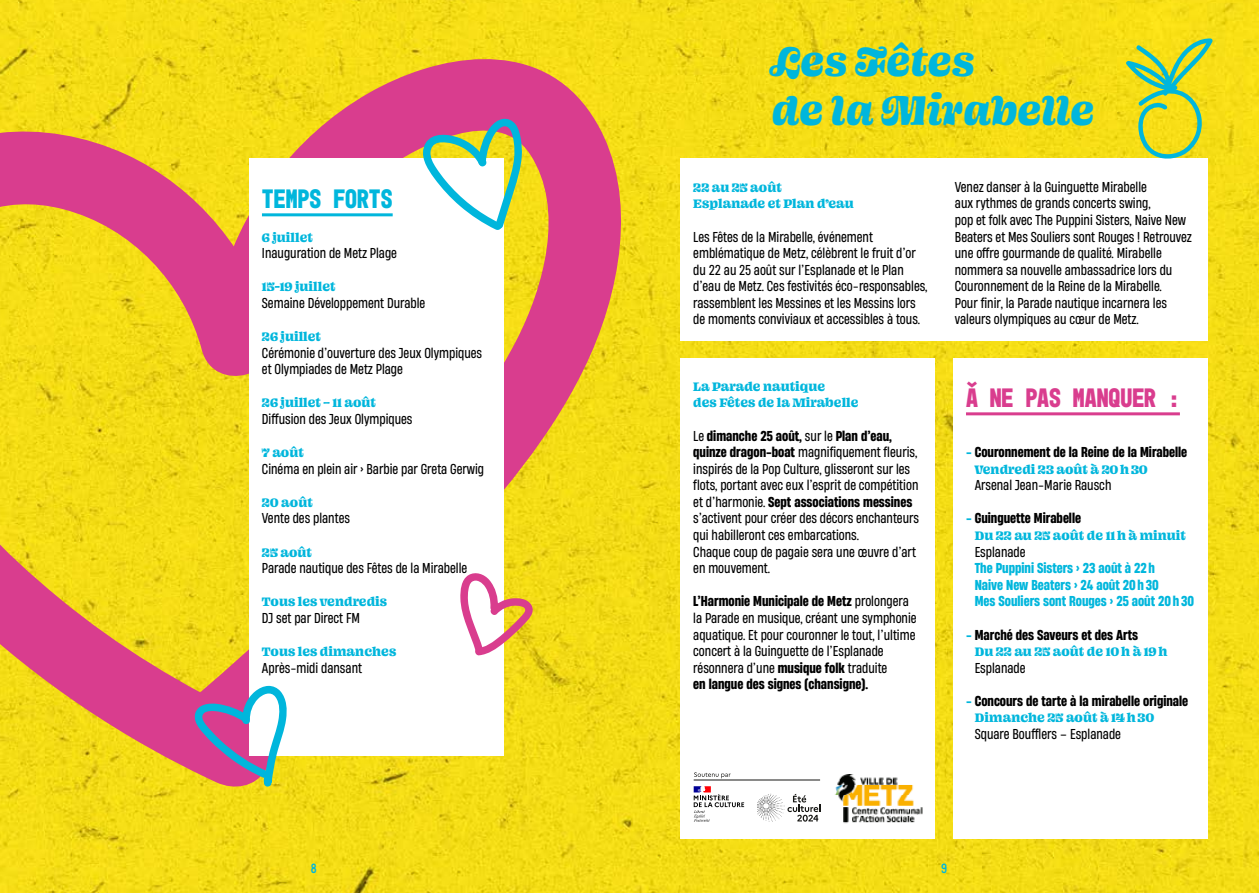
<style>
.page{position:relative;width:1259px;height:893px;background:#fff}
.page>*{position:absolute;margin:0;border:0;box-sizing:border-box;transform-origin:0 0}
.t1{font:italic 42px/49.8px "Ohno Blazeface 12 Point";color:#00b6dc}
.texte_courant{font:700 27px "Mono 45 Headline";color:#d93d8e}
.texte_courant-2{font:700 27px "Mono 45 Headline";color:#00b6dc}
.texte_courant-3{font:13.5px/16.6px "Heading Now 54";color:#000}
.texte_courant-4{font:700 13.5px/16.6px "Heading Now 56";color:#000}
.texte_courant-5{font:13.5px/16.6px "Ohno Blazeface 12 Point";color:#00b6dc}
.texte_courant-6{font:700 13.5px/16.6px "Heading Now 56";color:#00b6dc}
.t2{font:13.5px "Mono 45 Headline";color:#00b6dc}
.s1{font-family:"Heading Now 56";font-weight:700}
.s2{color:#00b6dc}
.s3{font-family:"Ohno Blazeface 12 Point";font-weight:400;color:#00b6dc}
.s4{font-family:"Heading Now 54";font-weight:400}
.s5{color:#000}
.s6{font-family:"Ohno Blazeface 12 Point";font-weight:400}
.s7{font-family:"Heading Now 54";font-weight:400;color:#000}
</style>
<div class="page">
<img style="left:0;top:0;width:1259px;height:893px">
<svg style="left:0;top:118px;width:285px;height:672px;background:#ecb333"></svg>
<svg style="left:169px;top:36px;width:470px;height:737px;background:#ebac38"></svg>
<div style="left:249px;top:159px;width:255px;height:597px;background:#fff"></div>
<hr style="left:262px;top:213px;width:131px;height:3px;background:#00b6dc">
<div style="left:680px;top:159px;width:528px;height:182px;background:#fff"></div>
<div style="left:953px;top:358px;width:255px;height:480px;background:#fff"></div>
<hr style="left:966px;top:412px;width:214px;height:3px;background:#d93d8e">
<div style="left:680px;top:358px;width:255px;height:480px;background:#fff"></div>
<svg style="left:418px;top:118px;width:104px;height:113px"></svg>
<svg style="left:194px;top:686px;width:93px;height:101px"></svg>
<svg style="left:460px;top:571px;width:76px;height:85px"></svg>
<svg style="left:1125px;top:38px;width:88px;height:121px;background:#c4d53f"></svg>
<img style="left:834px;top:774px;width:89px;height:50px">
<svg style="left:693px;top:786px;width:51px;height:36px"></svg>
<hr style="left:693px;top:780px;width:127px;height:1px;background:#171714">
<svg style="left:694px;top:772px;width:36px;height:6px"></svg>
<svg style="left:757px;top:794px;width:63px;height:28px"></svg>
<p class="texte_courant-2" style="left:262px;top:183px;width:132px">TEMPS FORTS</p>
<p class="texte_courant-5" style="left:262px;top:228px;width:53px">6 juillet</p>
<p class="texte_courant-3" style="left:262px;top:244px;width:137px">Inauguration de Metz Plage</p>
<p class="texte_courant-5" style="left:262px;top:278px;width:75px">15-19 juillet</p>
<p class="texte_courant-3" style="left:262px;top:294px;width:165px">Semaine Développement Durable</p>
<p class="texte_courant-5" style="left:262px;top:328px;width:61px">26 juillet</p>
<p class="texte_courant-3" style="left:262px;top:344px;width:222px">Cérémonie d’ouverture des Jeux Olympiques et Olympiades de Metz Plage</p>
<p class="texte_courant-5" style="left:262px;top:394px;width:116px">26 juillet – 11 août</p>
<p class="texte_courant-3" style="left:262px;top:410px;width:152px">Diffusion des Jeux Olympiques</p>
<p class="texte_courant-5" style="left:262px;top:444px;width:43px">7 août</p>
<p class="texte_courant-3" style="left:262px;top:460px;width:224px">Cinéma en plein air &gt; Barbie par Greta Gerwig</p>
<p class="texte_courant-5" style="left:262px;top:494px;width:52px">20 août</p>
<p class="texte_courant-3" style="left:262px;top:510px;width:90px">Vente des plantes</p>
<p class="texte_courant-5" style="left:262px;top:543px;width:52px">25 août</p>
<p class="texte_courant-3" style="left:262px;top:559px;width:207px">Parade nautique des Fêtes de la Mirabelle</p>
<p class="texte_courant-5" style="left:262px;top:593px;width:127px">Tous les vendredis</p>
<p class="texte_courant-3" style="left:262px;top:609px;width:99px">DJ set par Direct FM</p>
<p class="texte_courant-5" style="left:262px;top:643px;width:136px">Tous les dimanches</p>
<p class="texte_courant-3" style="left:262px;top:659px;width:102px">Après-midi dansant</p>
<p class="t1" style="left:771px;top:35px;width:324px">Les Fêtes<br>de la Mirabelle</p>
<p class="texte_courant-5" style="left:693px;top:179px;width:90px">22 au 25 août</p>
<p class="texte_courant-5" style="left:693px;top:195px;width:162px">Esplanade et Plan d’eau</p>
<p class="texte_courant-3" style="left:693px;top:228px;width:236px">Les Fêtes de la Mirabelle, événement emblématique de Metz, célèbrent le fruit d’or du 22 au 25 août sur l’Esplanade et le Plan d’eau de Metz. Ces festivités éco-responsables, rassemblent les Messines et les Messins lors de moments conviviaux et accessibles à tous.</p>
<p class="texte_courant-5" style="left:693px;top:378px;width:167px">La Parade nautique<br>des Fêtes de la Mirabelle</p>
<p class="texte_courant-3" style="left:693px;top:427px;width:227px">Le <span class="s1">dimanche 25 août,</span> sur le <span class="s1">Plan d’eau, quinze dragon-boat</span> magnifiquement fleuris, inspirés de la Pop Culture, glisseront sur les flots, portant avec eux l’esprit de compétition et d’harmonie. <span class="s1">Sept associations messines </span>s’activent pour créer des décors enchanteurs qui habilleront ces embarcations.<br>Chaque coup de pagaie sera une œuvre d’art en mouvement.</p>
<p class="texte_courant-3" style="left:693px;top:593px;width:225px"><span class="s1">L’Harmonie Municipale de Metz</span> prolongera la Parade en musique, créant une symphonie aquatique. Et pour couronner le tout, l’ultime concert à la Guinguette de l’Esplanade résonnera d’une <span class="s1">musique folk</span> traduite<br><span class="s1">en langue des signes (chansigne).</span></p>
<p class="texte_courant-3" style="left:955px;top:178px;width:239px">Venez danser à la Guinguette Mirabelle<br>aux rythmes de grands concerts swing,<br>pop et folk avec The Puppini Sisters, Naive New Beaters et Mes Souliers sont Rouges ! Retrouvez une offre gourmande de qualité. Mirabelle nommera sa nouvelle ambassadrice lors du Couronnement de la Reine de la Mirabelle.<br>Pour finir, la Parade nautique incarnera les valeurs olympiques au cœur de Metz.</p>
<p class="texte_courant" style="left:966px;top:382px;width:215px">À NE PAS MANQUER :</p>
<p class="texte_courant-4" style="left:974px;top:443px;width:214px;text-indent:-9px"><span class="s2">-</span> Couronnement de la Reine de la Mirabelle<br><span class="s3">Vendredi 23 août à 20h30<br></span><span class="s4">Arsenal Jean-Marie Rausch</span></p>
<p class="texte_courant-6" style="left:974px;top:510px;width:221px;text-indent:-9px">- <span class="s5">Guinguette Mirabelle<br></span><span class="s6">Du 22 au 25 août de 11h à minuit<br></span><span class="s7">Esplanade<br></span>The Puppini Sisters &gt; 23 août à 22h<br>Naive New Beaters &gt; 24 août 20h 30<br>Mes Souliers sont Rouges &gt; 25 août 20h 30</p>
<p class="texte_courant-4" style="left:974px;top:626px;width:194px;text-indent:-9px"><span class="s2">-</span> Marché des Saveurs et des Arts<br><span class="s3">Du 22 au 25 août de 10h à 19h<br></span><span class="s4">Esplanade</span></p>
<p class="texte_courant-4" style="left:974px;top:692px;width:215px;text-indent:-9px"><span class="s2">-</span> Concours de tarte à la mirabelle originale<br><span class="s3">Dimanche 25 août à 14h30<br></span><span class="s4">Square Boufflers – Esplanade</span></p>
<p class="t2" style="left:311px;top:860px;width:7px">8</p>
<p class="t2" style="left:941px;top:860px;width:7px">9</p>
</div>
